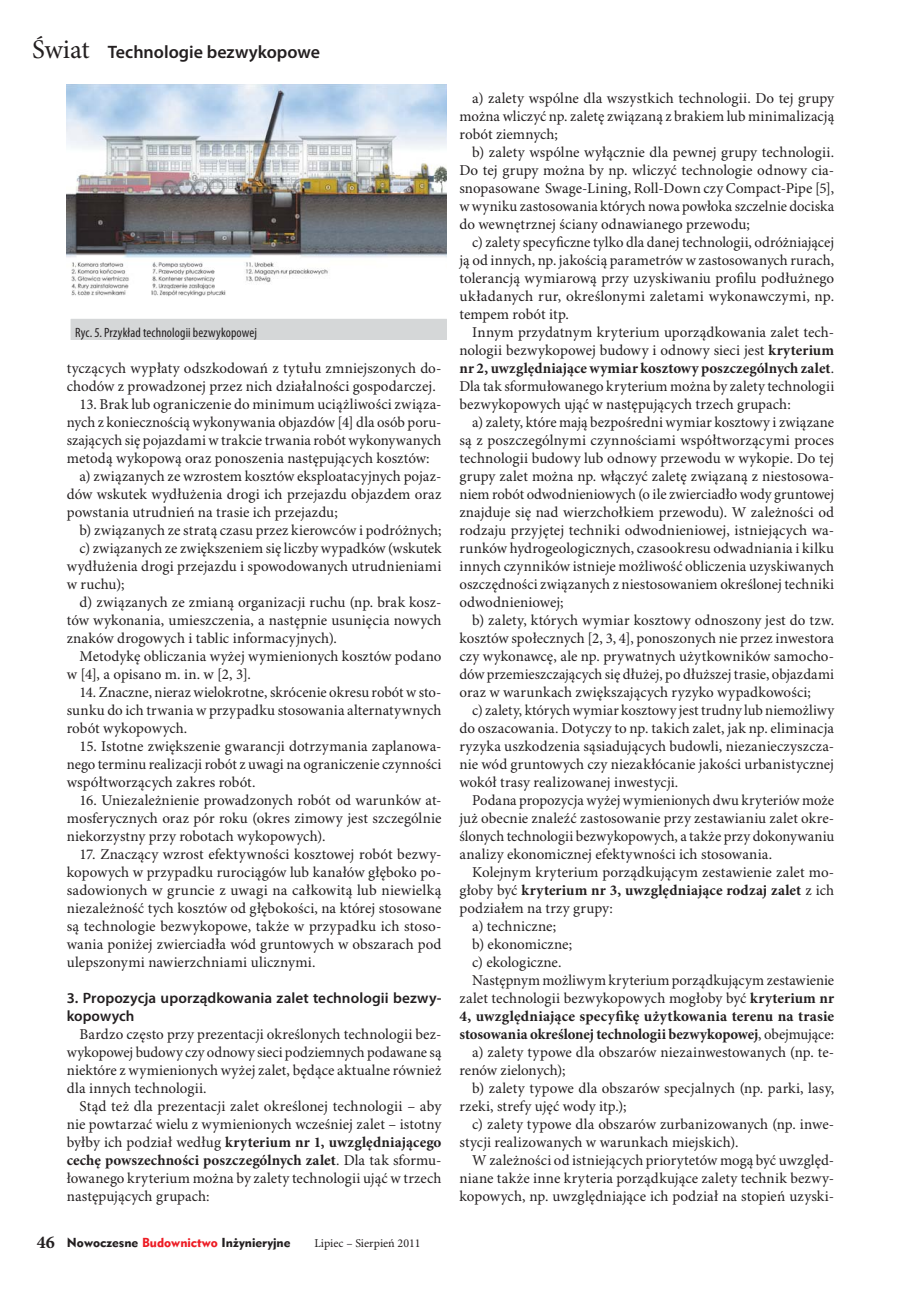
<style>
.page{position:relative;width:919px;height:1289px;background:#fff}
.page>*{position:absolute;margin:0;border:0;box-sizing:border-box;transform-origin:0 0}
.t1{font:600 18px "Myriad Pro";color:#231f20}
.t2{font:15px/18px "Minion Pro";letter-spacing:.01em;color:#231f20;text-align:justify}
.t3{font:700 15px "Minion Pro";letter-spacing:.005em;color:#231f20}
.t4{font:600 15px/18px "Myriad Pro";letter-spacing:.005em;color:#231f20}
.t5{font:condensed 13.5px "Myriad Pro";letter-spacing:.01em;color:#231f20}
.t6{font:12px "Geometr 415 Blk PL";color:#231f20}
.t7{font:12px "Minion Pro";color:#231f20}
.s1{font-family:"Minion Pro";font-weight:400;font-size:27px}
.s2{font-weight:700}
.s3{font-family:"Minion Pro";font-weight:700;font-size:18px}
.s4{color:#ed1c24}
.s5{font-weight:400}
</style>
<div class="page">
<img style="left:67px;top:85px;width:380px;height:212px">
<div style="left:71px;top:319px;width:376px;height:21px;background:#d5d7d8"></div>
<p class="t1" style="left:32px;top:45px;width:289px"><span class="s1">Świat</span> Technologie bezwykopowe</p>
<p class="t5" style="left:75px;top:327px;width:183px">Ryc. 5. Przykład technologii bezwykopowej</p>
<p class="t2" style="left:67px;top:360px;width:376px">tyczących wypłaty odszkodowań z tytułu zmniejszonych do&shy;chodów z prowadzonej przez nich działalności gospodarczej.</p>
<p class="t2" style="left:80px;top:396px;width:363px">13. Brak lub ograniczenie do minimum uciążliwości związa-</p>
<p class="t2" style="left:67px;top:414px;width:376px">nych z koniecznością wykonywania objazdów [4] dla osób poru-</p>
<p class="t2" style="left:67px;top:432px;width:376px">szających się pojazdami w trakcie trwania robót wykonywanych</p>
<p class="t2" style="left:67px;top:450px;width:364px">metodą wykopową oraz ponoszenia następujących kosztów:</p>
<p class="t2" style="left:80px;top:468px;width:363px">a) związanych ze wzrostem kosztów eksploatacyjnych pojaz-</p>
<p class="t2" style="left:67px;top:486px;width:376px">dów wskutek wydłużenia drogi ich przejazdu objazdem oraz</p>
<p class="t2" style="left:67px;top:504px;width:272px">powstania utrudnień na trasie ich przejazdu;</p>
<p class="t2" style="left:80px;top:522px;width:363px">b) związanych ze stratą czasu przez kierowców i podróżnych;</p>
<p class="t2" style="left:80px;top:540px;width:363px">c) związanych ze zwiększeniem się liczby wypadków (wskutek</p>
<p class="t2" style="left:67px;top:558px;width:376px">wydłużenia drogi przejazdu i spowodowanych utrudnieniami</p>
<p class="t2" style="left:67px;top:576px;width:59px">w ruchu);</p>
<p class="t2" style="left:80px;top:594px;width:363px">d) związanych ze zmianą organizacji ruchu (np. brak kosz-</p>
<p class="t2" style="left:67px;top:612px;width:376px">tów wykonania, umieszczenia, a następnie usunięcia nowych</p>
<p class="t2" style="left:67px;top:630px;width:272px">znaków drogowych i tablic informacyjnych).</p>
<p class="t2" style="left:80px;top:648px;width:363px">Metodykę obliczania wyżej wymienionych kosztów podano</p>
<p class="t2" style="left:67px;top:666px;width:186px">w [4], a opisano m. in. w [2, 3].</p>
<p class="t2" style="left:67px;top:684px;width:376px;text-indent:13px">14. Znaczne, nieraz wielokrotne, skrócenie okresu robót w sto&shy;sunku do ich trwania w przypadku stosowania alternatywnych robót wykopowych.</p>
<p class="t2" style="left:67px;top:738px;width:376px;text-indent:13px">15. Istotne zwiększenie gwarancji dotrzymania zaplanowa&shy;nego terminu realizacji robót z uwagi na ograniczenie czynności współtworzących zakres robót.</p>
<p class="t2" style="left:67px;top:792px;width:376px;text-indent:13px">16. Uniezależnienie prowadzonych robót od warunków at&shy;mosferycznych oraz pór roku (okres zimowy jest szczególnie niekorzystny przy robotach wykopowych).</p>
<p class="t2" style="left:67px;top:846px;width:376px;text-indent:13px">17. Znaczący wzrost efektywności kosztowej robót bezwy&shy;kopowych w przypadku rurociągów lub kanałów głęboko po&shy;sadowionych w gruncie z uwagi na całkowitą lub niewielką niezależność tych kosztów od głębokości, na której stosowane są technologie bezwykopowe, także w przypadku ich stoso&shy;wania poniżej zwierciadła wód gruntowych w obszarach pod ulepszonymi nawierzchniami ulicznymi.</p>
<p class="t4" style="left:67px;top:990px;width:376px">3. Propozycja uporządkowania zalet technologii bezwy&shy;kopowych</p>
<p class="t2" style="left:67px;top:1026px;width:376px;text-indent:13px">Bardzo często przy prezentacji określonych technologii bez&shy;wykopowej budowy czy odnowy sieci podziemnych podawane są niektóre z wymienionych wyżej zalet, będące aktualne również dla innych technologii.</p>
<p class="t2" style="left:67px;top:1098px;width:376px;text-indent:13px">Stąd też dla prezentacji zalet określonej technologii – aby nie powtarzać wielu z wymienionych wcześniej zalet – istotny byłby ich podział według <span class="s2">kryterium nr 1, uwzględniającego cechę powszechności poszczególnych zalet</span>. Dla tak sformu&shy;łowanego kryterium można by zalety technologii ująć w trzech następujących grupach:</p>
<p class="t6" style="left:37px;top:1236px;width:255px"><span class="s3">46</span> Nowoczesne <span class="s4">Budownictwo</span> Inżynieryjne</p>
<p class="t7" style="left:314px;top:1238px;width:108px">Lipiec – Sierpień 2011</p>
<p class="t2" style="left:459px;top:90px;width:376px;text-indent:13px">a) zalety wspólne dla wszystkich technologii. Do tej grupy można wliczyć np. zaletę związaną z brakiem lub minimalizacją robót ziemnych;</p>
<p class="t2" style="left:459px;top:144px;width:376px;text-indent:13px">b) zalety wspólne wyłącznie dla pewnej grupy technologii.<br>Do tej grupy można by np. wliczyć technologie odnowy cia&shy;snopasowane Swage-Lining, Roll-Down czy Compact-Pipe [5], w wyniku zastosowania których nowa powłoka szczelnie dociska do wewnętrznej ściany odnawianego przewodu;</p>
<p class="t2" style="left:459px;top:234px;width:376px;text-indent:13px">c) zalety specyficzne tylko dla danej technologii, odróżniającej ją od innych, np. jakością parametrów w zastosowanych rurach, tolerancją wymiarową przy uzyskiwaniu profilu podłużnego układanych rur, określonymi zaletami wykonawczymi, np. tempem robót itp.</p>
<p class="t2" style="left:459px;top:324px;width:376px;text-indent:13px">Innym przydatnym kryterium uporządkowania zalet tech&shy;nologii bezwykopowej budowy i odnowy sieci jest <span class="s2">kryterium nr 2, uwzględniające wymiar kosztowy poszczególnych zalet</span>.<br>Dla tak sformułowanego kryterium można by zalety technologii bezwykopowych ująć w następujących trzech grupach:</p>
<p class="t2" style="left:459px;top:414px;width:376px;text-indent:13px">a) zalety, które mają bezpośredni wymiar kosztowy i związane są z poszczególnymi czynnościami współtworzącymi proces technologii budowy lub odnowy przewodu w wykopie. Do tej grupy zalet można np. włączyć zaletę związaną z niestosowa&shy;niem robót odwodnieniowych (o ile zwierciadło wody gruntowej znajduje się nad wierzchołkiem przewodu). W zależności od rodzaju przyjętej techniki odwodnieniowej, istniejących wa&shy;runków hydrogeologicznych, czasookresu odwadniania i kilku innych czynników istnieje możliwość obliczenia uzyskiwanych oszczędności związanych z niestosowaniem określonej techniki odwodnieniowej;</p>
<p class="t2" style="left:459px;top:612px;width:376px;text-indent:13px">b) zalety, których wymiar kosztowy odnoszony jest do tzw. kosztów społecznych [2, 3, 4], ponoszonych nie przez inwestora czy wykonawcę, ale np. prywatnych użytkowników samocho&shy;dów przemieszczających się dłużej, po dłuższej trasie, objazdami oraz w warunkach zwiększających ryzyko wypadkowości;</p>
<p class="t2" style="left:459px;top:702px;width:376px;text-indent:13px">c) zalety, których wymiar kosztowy jest trudny lub niemożliwy do oszacowania. Dotyczy to np. takich zalet, jak np. eliminacja ryzyka uszkodzenia sąsiadujących budowli, niezanieczyszcza&shy;nie wód gruntowych czy niezakłócanie jakości urbanistycznej wokół trasy realizowanej inwestycji.</p>
<p class="t2" style="left:459px;top:792px;width:376px;text-indent:13px">Podana propozycja wyżej wymienionych dwu kryteriów może już obecnie znaleźć zastosowanie przy zestawianiu zalet okre&shy;ślonych technologii bezwykopowych, a także przy dokonywaniu analizy ekonomicznej efektywności ich stosowania.</p>
<p class="t2" style="left:472px;top:864px;width:363px">Kolejnym kryterium porządkującym zestawienie zalet mo-</p>
<p class="t3" style="left:459px;top:884px;width:376px"><span class="s5">głoby być</span> kryterium nr 3, uwzględniające rodzaj zalet <span class="s5">z ich</span></p>
<p class="t2" style="left:459px;top:900px;width:155px">podziałem na trzy grupy:</p>
<p class="t2" style="left:472px;top:918px;width:85px">a) techniczne;</p>
<p class="t2" style="left:472px;top:936px;width:101px">b) ekonomiczne;</p>
<p class="t2" style="left:472px;top:954px;width:91px">c) ekologiczne.</p>
<p class="t2" style="left:472px;top:972px;width:363px">Następnym możliwym kryterium porządkującym zestawienie</p>
<p class="t2" style="left:459px;top:990px;width:376px">zalet technologii bezwykopowych mogłoby być <span class="s2">kryterium nr</span></p>
<p class="t3" style="left:459px;top:1010px;width:376px">4, uwzględniające specyfikę użytkowania terenu na trasie</p>
<p class="t3" style="left:459px;top:1028px;width:376px">stosowania określonej technologii bezwykopowej<span class="s5">, obejmujące:</span></p>
<p class="t2" style="left:472px;top:1044px;width:363px">a) zalety typowe dla obszarów niezainwestowanych (np. te-</p>
<p class="t2" style="left:459px;top:1062px;width:108px">renów zielonych);</p>
<p class="t2" style="left:472px;top:1080px;width:363px">b) zalety typowe dla obszarów specjalnych (np. parki, lasy,</p>
<p class="t2" style="left:459px;top:1098px;width:168px">rzeki, strefy ujęć wody itp.);</p>
<p class="t2" style="left:472px;top:1116px;width:363px">c) zalety typowe dla obszarów zurbanizowanych (np. inwe-</p>
<p class="t2" style="left:459px;top:1134px;width:280px">stycji realizowanych w warunkach miejskich).</p>
<p class="t2" style="left:472px;top:1152px;width:363px">W zależności od istniejących priorytetów mogą być uwzględ-</p>
<p class="t2" style="left:459px;top:1170px;width:376px">niane także inne kryteria porządkujące zalety technik bezwy-</p>
<p class="t2" style="left:459px;top:1188px;width:376px">kopowych, np. uwzględniające ich podział na stopień uzyski-</p>
</div>
